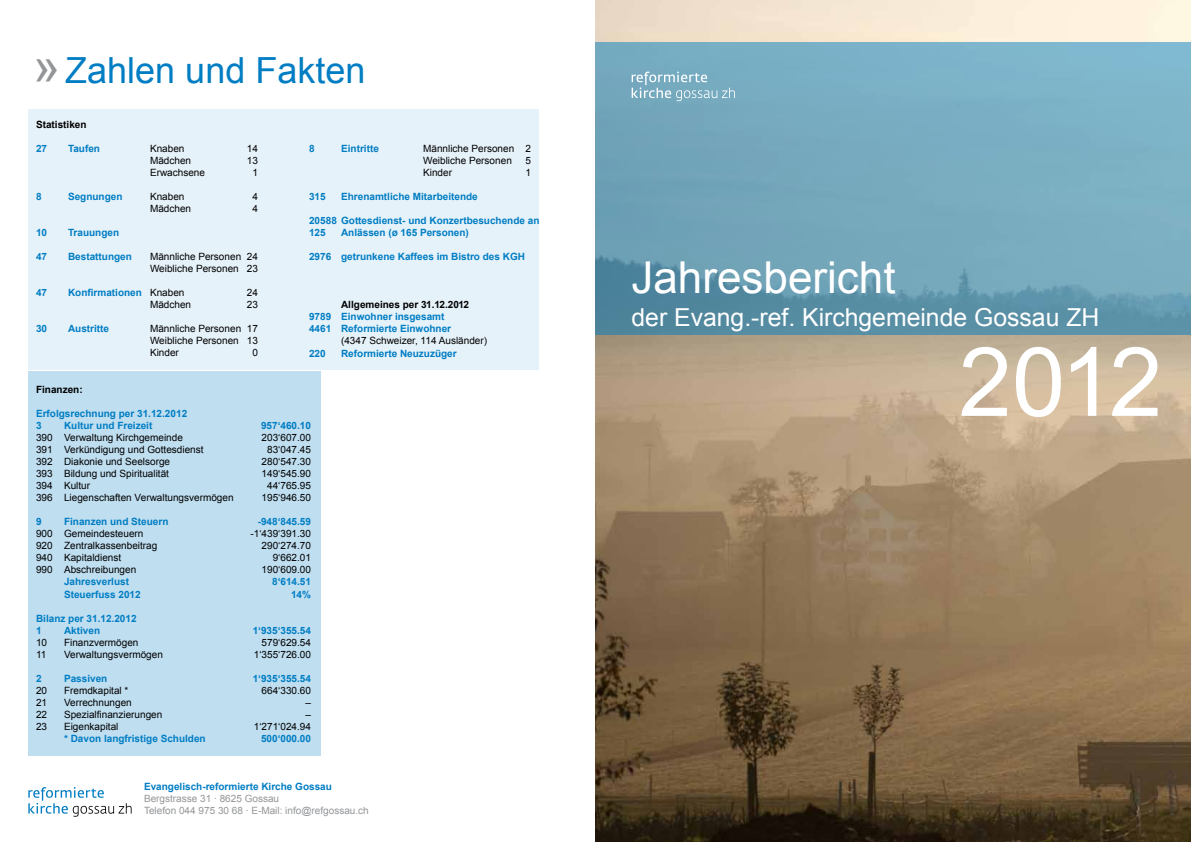
<style>
.page{position:relative;width:1191px;height:842px;background:#fff}
.page>*{position:absolute;margin:0;border:0;box-sizing:border-box;transform-origin:0 0}
.t1{font:96px "Arial";color:#fff}
.t2{font:49px "Arial";color:#939598}
.t3{font:44px "Arial";color:#fff}
.t4{font:36px "Arial";color:#007dc3}
.t5{font:24.8px "Arial";color:#fff}
.t6{font:10px/12px "Arial";color:#000}
.t7{font:700 10px/12px "Arial";color:#007dc3}
.t8{font:10px/12.1px "Arial";color:#939598}
.t9{font:700 10px "Arial";color:#000}
.s1{font-weight:400;color:#000}
</style>
<div class="page">
<div style="left:28px;top:109px;width:511px;height:261px;background:#e6f2f9"></div>
<div style="left:28px;top:371px;width:292px;height:384px;background:#bfdef0"></div>
<img style="left:595px;top:0;width:596px;height:842px">
<svg style="left:595px;top:43px;width:596px;height:291px;background:#72a6bb"></svg>
<svg style="left:631px;top:71px;width:104px;height:30px;background:#8bb7c9"></svg>
<svg style="left:28px;top:787px;width:104px;height:30px"></svg>
<h3 class="t4" style="left:65px;top:47px;width:302px">Zahlen und Fakten</h3>
<h2 class="t2" style="left:33px;top:33px;width:29px">»</h2>
<p class="t9" style="left:36px;top:117px;width:52px">Statistiken</p>
<p class="t7" style="left:36px;top:142px;width:13px">27</p>
<p class="t7" style="left:68px;top:142px;width:34px">Taufen</p>
<p class="t6" style="left:150px;top:142px;width:36px">Knaben</p>
<p class="t6" style="left:247px;top:142px;width:13px">14</p>
<p class="t6" style="left:150px;top:154px;width:43px">Mädchen</p>
<p class="t6" style="left:247px;top:154px;width:13px">13</p>
<p class="t6" style="left:150px;top:166px;width:57px">Erwachsene</p>
<p class="t6" style="left:252px;top:166px;width:7px">1</p>
<p class="t7" style="left:36px;top:191px;width:7px">8</p>
<p class="t7" style="left:68px;top:191px;width:56px">Segnungen</p>
<p class="t6" style="left:150px;top:190px;width:36px">Knaben</p>
<p class="t6" style="left:252px;top:190px;width:7px">4</p>
<p class="t6" style="left:150px;top:202px;width:43px">Mädchen</p>
<p class="t6" style="left:252px;top:202px;width:7px">4</p>
<p class="t7" style="left:36px;top:227px;width:13px">10</p>
<p class="t7" style="left:68px;top:227px;width:53px">Trauungen</p>
<p class="t7" style="left:36px;top:251px;width:13px">47</p>
<p class="t7" style="left:68px;top:251px;width:65px">Bestattungen</p>
<p class="t6" style="left:150px;top:251px;width:109px">Männliche Personen 24<br>Weibliche Personen 23</p>
<p class="t7" style="left:36px;top:287px;width:13px">47</p>
<p class="t7" style="left:68px;top:287px;width:118px">Konfirmationen <span class="s1">Knaben</span></p>
<p class="t6" style="left:247px;top:287px;width:13px">24</p>
<p class="t6" style="left:150px;top:299px;width:43px">Mädchen</p>
<p class="t6" style="left:247px;top:299px;width:13px">23</p>
<p class="t7" style="left:36px;top:323px;width:13px">30</p>
<p class="t7" style="left:68px;top:323px;width:43px">Austritte</p>
<p class="t6" style="left:150px;top:323px;width:109px;text-align:justify">Männliche Personen 17<br>Weibliche Personen 13<br>Kinder</p>
<p class="t7" style="left:309px;top:142px;width:7px">8</p>
<p class="t7" style="left:341px;top:142px;width:39px">Eintritte</p>
<p class="t6" style="left:423px;top:142px;width:109px">Männliche Personen 2<br>Weibliche Personen</p>
<p class="t6" style="left:525px;top:154px;width:7px">5</p>
<p class="t6" style="left:423px;top:166px;width:30px">Kinder</p>
<p class="t6" style="left:525px;top:166px;width:7px">1</p>
<p class="t7" style="left:309px;top:191px;width:18px">315</p>
<p class="t7" style="left:341px;top:191px;width:138px">Ehrenamtliche Mitarbeitende</p>
<p class="t7" style="left:309px;top:215px;width:232px">20588 Gottesdienst- und Konzertbesuchende an<br>125</p>
<p class="t7" style="left:341px;top:227px;width:129px">Anlässen (ø 165 Personen)</p>
<p class="t7" style="left:309px;top:251px;width:217px">2976 getrunkene Kaffees im Bistro des KGH</p>
<p class="t9" style="left:341px;top:298px;width:130px">Allgemeines per 31.12.2012</p>
<p class="t7" style="left:309px;top:311px;width:144px">9789 Einwohner insgesamt<br>4461 Reformierte Einwohner</p>
<p class="t6" style="left:341px;top:335px;width:148px">(4347 Schweizer, 114 Ausländer)</p>
<p class="t7" style="left:309px;top:347px;width:18px">220</p>
<p class="t7" style="left:341px;top:347px;width:117px">Reformierte Neuzuzüger</p>
<p class="t6" style="left:252px;top:347px;width:7px">0</p>
<p class="t9" style="left:36px;top:383px;width:48px">Finanzen:</p>
<p class="t7" style="left:36px;top:408px;width:153px">Erfolgsrechnung per 31.12.2012<br>3</p>
<p class="t7" style="left:64px;top:420px;width:90px">Kultur und Freizeit</p>
<p class="t7" style="left:261px;top:420px;width:52px">957‘460.10</p>
<p class="t6" style="left:36px;top:431px;width:148px">390 Verwaltung Kirchgemeinde</p>
<p class="t6" style="left:262px;top:431px;width:51px">203‘607.00</p>
<p class="t6" style="left:36px;top:443px;width:169px">391 Verkündigung und Gottesdienst</p>
<p class="t6" style="left:267px;top:443px;width:45px">83‘047.45</p>
<p class="t6" style="left:36px;top:455px;width:136px">392 Diakonie und Seelsorge</p>
<p class="t6" style="left:262px;top:455px;width:51px">280‘547.30</p>
<p class="t6" style="left:36px;top:468px;width:135px">393 Bildung und Spiritualität</p>
<p class="t6" style="left:262px;top:468px;width:51px">149‘545.90</p>
<p class="t6" style="left:36px;top:480px;width:56px">394 Kultur</p>
<p class="t6" style="left:267px;top:480px;width:45px">44‘765.95</p>
<p class="t6" style="left:36px;top:492px;width:199px">396 Liegenschaften Verwaltungsvermögen</p>
<p class="t6" style="left:262px;top:492px;width:51px">195‘946.50</p>
<p class="t7" style="left:36px;top:516px;width:7px">9</p>
<p class="t7" style="left:64px;top:516px;width:106px">Finanzen und Steuern</p>
<p class="t7" style="left:258px;top:516px;width:55px">-948‘845.59</p>
<p class="t6" style="left:36px;top:528px;width:109px">900 Gemeindesteuern</p>
<p class="t6" style="left:250px;top:528px;width:62px">-1‘439‘391.30</p>
<p class="t6" style="left:36px;top:540px;width:123px">920 Zentralkassenbeitrag</p>
<p class="t6" style="left:262px;top:540px;width:51px">290‘274.70</p>
<p class="t6" style="left:36px;top:552px;width:87px">940 Kapitaldienst</p>
<p class="t6" style="left:273px;top:552px;width:40px">9‘662.01</p>
<p class="t6" style="left:36px;top:564px;width:102px">990 Abschreibungen</p>
<p class="t6" style="left:262px;top:564px;width:51px">190‘609.00</p>
<p class="t7" style="left:64px;top:576px;width:67px">Jahresverlust</p>
<p class="t7" style="left:272px;top:576px;width:40px">8‘614.51</p>
<p class="t7" style="left:64px;top:588px;width:78px">Steuerfuss 2012</p>
<p class="t7" style="left:291px;top:588px;width:22px">14%</p>
<p class="t7" style="left:36px;top:612px;width:102px">Bilanz per 31.12.2012<br>1</p>
<p class="t7" style="left:64px;top:624px;width:38px">Aktiven</p>
<p class="t7" style="left:253px;top:624px;width:60px">1‘935‘355.54</p>
<p class="t6" style="left:36px;top:636px;width:13px">10</p>
<p class="t6" style="left:64px;top:636px;width:76px">Finanzvermögen</p>
<p class="t6" style="left:262px;top:636px;width:51px">579‘629.54</p>
<p class="t6" style="left:36px;top:648px;width:12px">11</p>
<p class="t6" style="left:64px;top:648px;width:100px">Verwaltungsvermögen</p>
<p class="t6" style="left:254px;top:648px;width:59px">1‘355‘726.00</p>
<p class="t7" style="left:36px;top:673px;width:7px">2</p>
<p class="t7" style="left:64px;top:673px;width:45px">Passiven</p>
<p class="t7" style="left:253px;top:673px;width:60px">1‘935‘355.54</p>
<p class="t6" style="left:36px;top:684px;width:13px">20</p>
<p class="t6" style="left:64px;top:684px;width:66px">Fremdkapital *</p>
<p class="t6" style="left:262px;top:684px;width:51px">664‘330.60</p>
<p class="t6" style="left:36px;top:696px;width:13px">21</p>
<p class="t6" style="left:64px;top:696px;width:69px">Verrechnungen</p>
<p class="t6" style="left:305px;top:696px;width:7px">–</p>
<p class="t6" style="left:36px;top:709px;width:13px">22</p>
<p class="t6" style="left:64px;top:709px;width:100px">Spezialfinanzierungen</p>
<p class="t6" style="left:305px;top:709px;width:7px">–</p>
<p class="t6" style="left:36px;top:721px;width:13px">23</p>
<p class="t6" style="left:64px;top:721px;width:56px">Eigenkapital</p>
<p class="t6" style="left:254px;top:721px;width:59px">1‘271‘024.94</p>
<p class="t7" style="left:64px;top:733px;width:143px">* Davon langfristige Schulden</p>
<p class="t7" style="left:261px;top:733px;width:52px">500‘000.00</p>
<p class="t7" style="left:144px;top:781px;width:189px">Evangelisch-reformierte Kirche Gossau</p>
<p class="t8" style="left:144px;top:793px;width:226px">Bergstrasse 31 · 8625 Gossau<br>Telefon 044 975 30 68 · E-Mail: info@refgossau.ch</p>
<h3 class="t3" style="left:631px;top:249px;width:266px">Jahresbericht</h3>
<h3 class="t5" style="left:631px;top:301px;width:469px">der Evang.-ref. Kirchgemeinde Gossau ZH</h3>
<h1 class="t1" style="left:958px;top:319px;width:205px">2012</h1>
</div>
